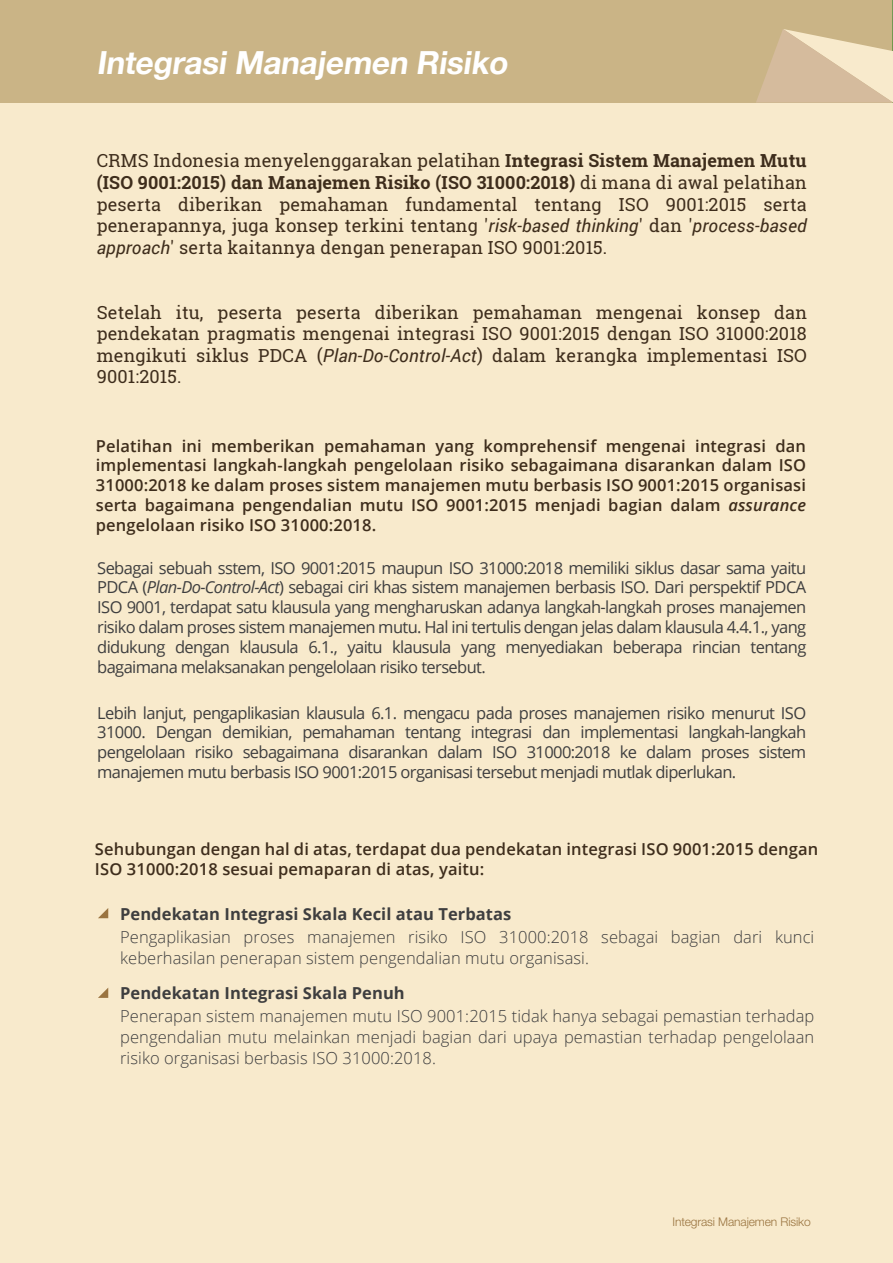
<style>
.page{position:relative;width:893px;height:1263px;background:#f8eacc}
.page>*{position:absolute;margin:0;border:0;box-sizing:border-box;transform-origin:0 0}
.t1{font:700 31.8px "Helvetica Neue";color:#fff}
.t2{font:18px/21.6px "Roboto Slab";letter-spacing:.01em;color:#3e2d1c;text-align:justify}
.t3{font:16.5px/19.8px "Open Sans";letter-spacing:-.035em;color:#3e3e3f;text-align:justify}
.t4{font:600 16.5px/19.8px "Open Sans";letter-spacing:.01em;color:#3e2d1c;text-align:justify}
.t5{font:300 16.5px/21px "Open Sans";letter-spacing:.005em;color:#3e3e3f}
.t6{font:700 16.5px "Open Sans";letter-spacing:.005em;color:#3e3e3f}
.t7{font:300 12px "Helvetica Neue";letter-spacing:-.01em;color:#9a7440}
.s1{font-weight:700}
.s2{font-family:"Roboto";font-style:italic}
.s3{font-style:italic}
</style>
<div class="page">
<div style="left:0;top:0;width:893px;height:103px;background:#cab486"></div>
<img style="left:892px;top:0;width:1px;height:29px">
<svg style="left:756px;top:29px;width:137px;height:74px"></svg>
<svg style="left:98px;top:908px;width:10px;height:10px"></svg>
<svg style="left:98px;top:988px;width:10px;height:10px"></svg>
<hr style="left:892px;top:156px;width:1px;height:44px;background:#0a121d">
<h1 class="t1" style="left:96px;top:43px;width:418px">Integrasi Manajemen Risiko</h1>
<p class="t2" style="left:97px;top:150px;width:712px">CRMS Indonesia menyelenggarakan pelatihan <span class="s1">Integrasi Sistem Manajemen Mutu (ISO 9001:2015) dan Manajemen Risiko (ISO 31000:2018)</span> di mana di awal pelatihan peserta diberikan pemahaman fundamental tentang ISO 9001:2015 serta penerapannya, juga konsep terkini tentang '<span class="s2">risk-based thinking</span>' dan '<span class="s2">process-based approach</span>' serta kaitannya dengan penerapan ISO 9001:2015.</p>
<p class="t2" style="left:97px;top:301px;width:712px">Setelah itu, peserta peserta diberikan pemahaman mengenai konsep dan pendekatan pragmatis mengenai integrasi ISO 9001:2015 dengan ISO 31000:2018 mengikuti siklus PDCA (<span class="s2">Plan-Do-Control-Act</span>) dalam kerangka implementasi ISO 9001:2015.</p>
<p class="t4" style="left:96px;top:435px;width:712px">Pelatihan ini memberikan pemahaman yang komprehensif mengenai integrasi dan implementasi langkah-langkah pengelolaan risiko sebagaimana disarankan dalam ISO 31000:2018 ke dalam proses sistem manajemen mutu berbasis ISO 9001:2015 organisasi serta bagaimana pengendalian mutu ISO 9001:2015 menjadi bagian dalam <span class="s3">assurance </span>pengelolaan risiko ISO 31000:2018.</p>
<p class="t3" style="left:97px;top:557px;width:711px">Sebagai sebuah sstem, ISO 9001:2015 maupun ISO 31000:2018 memiliki siklus dasar sama yaitu PDCA (<span class="s3">Plan-Do-Control-Act</span>) sebagai ciri khas sistem manajemen berbasis ISO. Dari perspektif PDCA ISO 9001, terdapat satu klausula yang mengharuskan adanya langkah-langkah proses manajemen risiko dalam proses sistem manajemen mutu. Hal ini tertulis dengan jelas dalam klausula 4.4.1., yang didukung dengan klausula 6.1., yaitu klausula yang menyediakan beberapa rincian tentang bagaimana melaksanakan pengelolaan risiko tersebut.</p>
<p class="t3" style="left:97px;top:702px;width:711px">Lebih lanjut, pengaplikasian klausula 6.1. mengacu pada proses manajemen risiko menurut ISO 31000. Dengan demikian, pemahaman tentang integrasi dan implementasi langkah-langkah pengelolaan risiko sebagaimana disarankan dalam ISO 31000:2018 ke dalam proses sistem manajemen mutu berbasis ISO 9001:2015 organisasi tersebut menjadi mutlak diperlukan.</p>
<p class="t4" style="left:95px;top:839px;width:725px">Sehubungan dengan hal di atas, terdapat dua pendekatan integrasi ISO 9001:2015 dengan<br>ISO 31000:2018 sesuai pemaparan di atas, yaitu:</p>
<p class="t6" style="left:120px;top:902px;width:393px">Pendekatan Integrasi Skala Kecil atau Terbatas</p>
<p class="t5" style="left:120px;top:926px;width:696px">Pengaplikasian proses manajemen risiko ISO 31000:2018 sebagai bagian dari kunci keberhasilan penerapan sistem pengendalian mutu organisasi.</p>
<p class="t6" style="left:120px;top:981px;width:286px">Pendekatan Integrasi Skala Penuh</p>
<p class="t5" style="left:120px;top:1005px;width:696px;text-align:justify">Penerapan sistem manajemen mutu ISO 9001:2015 tidak hanya sebagai pemastian terhadap pengendalian mutu melainkan menjadi bagian dari upaya pemastian terhadap pengelolaan risiko organisasi berbasis ISO 31000:2018.</p>
<p class="t7" style="left:672px;top:1214px;width:140px">Integrasi Manajemen Risiko</p>
</div>
